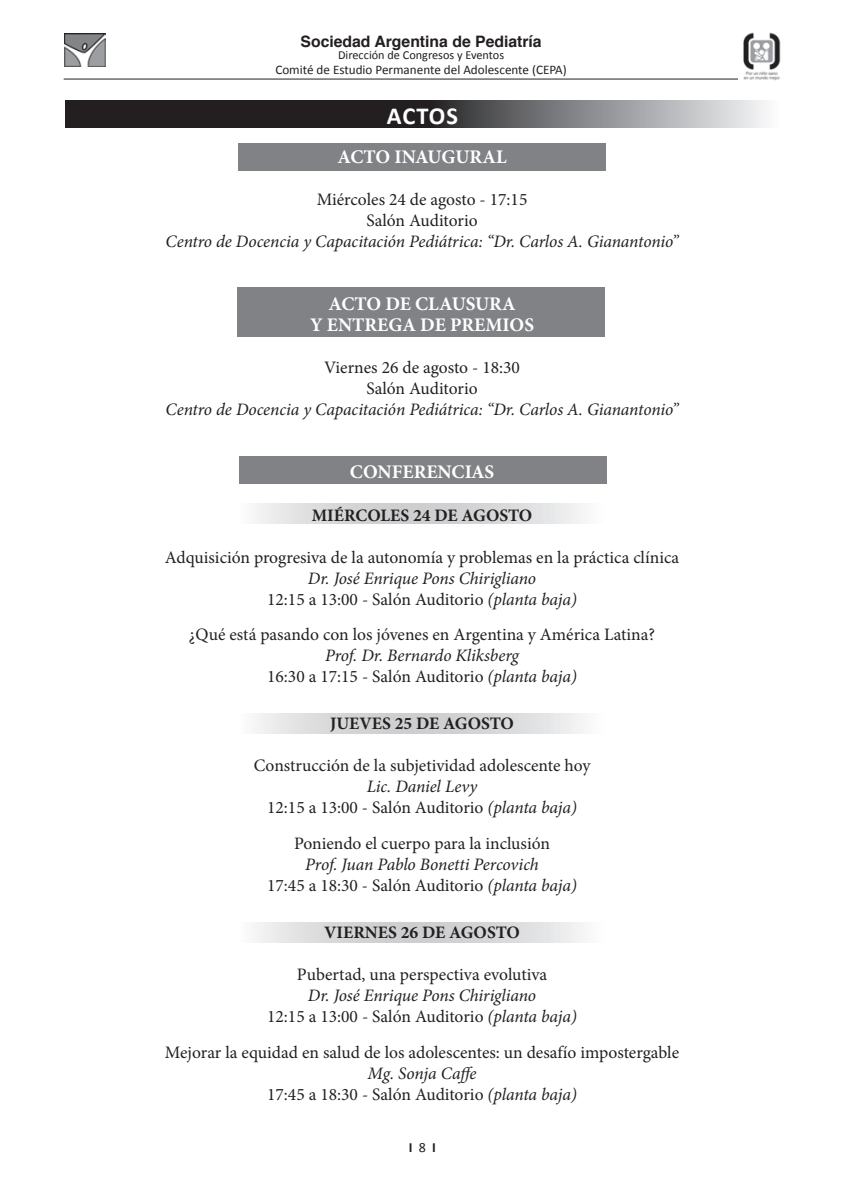
<style>
.page{position:relative;width:844px;height:1191px;background:#fff}
.page>*{position:absolute;margin:0;border:0;box-sizing:border-box;transform-origin:0 0}
.t1{font:700 24.5px "Calibri";color:#fff}
.t2{font:700 19.25px/21px "Minion Pro";color:#fff;text-align:center}
.t3{font:17.5px/21px "Minion Pro";color:#231f20;text-align:center}
.t4{font:italic 17.5px/21px "Minion Pro";letter-spacing:-.005em;color:#231f20;text-align:center}
.t5{font:700 17.5px "Minion Pro";color:#231f20}
.t6{font:700 15.75px "Helvetica";color:#231f20}
.t7{font:700 14px "Calibri";color:#231f20}
.t8{font:13.12px "Calibri";color:#231f20}
.t9{font:12.25px "Calibri";color:#231f20}
.s1{font-style:normal}
.s2{font-style:italic}
.s3{font-weight:400}
</style>
<div class="page">
<hr style="left:64px;top:79px;width:714px;height:1px;background:#231f20">
<img style="left:738px;top:32px;width:43px;height:49px">
<img style="left:64px;top:33px;width:42px;height:34px">
<svg style="left:256px;top:922px;width:328px;height:20px;background:#dadbdc"></svg>
<svg style="left:256px;top:713px;width:328px;height:20px;background:#dadbdc"></svg>
<svg style="left:256px;top:504px;width:328px;height:19px;background:#dadbdc"></svg>
<div style="left:237px;top:287px;width:367px;height:50px;background:#808285"></div>
<div style="left:239px;top:456px;width:367px;height:28px;background:#808285"></div>
<div style="left:238px;top:143px;width:367px;height:27px;background:#808285"></div>
<div style="left:433px;top:100px;width:346px;height:28px;background:linear-gradient(to right,#2d2d2f,#fafcfe)"></div>
<div style="left:65px;top:100px;width:367px;height:28px;background:#231f20"></div>
<p class="t6" style="left:300px;top:28px;width:242px">Sociedad Argentina de Pediatría</p>
<p class="t9" style="left:338px;top:47px;width:167px">Dirección de Congresos y Eventos</p>
<p class="t8" style="left:275px;top:61px;width:293px">Comité de Estudio Permanente del Adolescente (CEPA)</p>
<p class="t1" style="left:387px;top:100px;width:57px">ACTOS</p>
<p class="t2" style="left:337px;top:146px;width:171px">ACTO INAUGURAL</p>
<p class="t4" style="left:165px;top:189px;width:514px"><span class="s1">Miércoles 24 de agosto - 17:15<br>Salón Auditorio<br></span>Centro de Docencia y Capacitación Pediátrica: “Dr. Carlos A. Gianantonio”</p>
<p class="t2" style="left:310px;top:293px;width:225px">ACTO DE CLAUSURA<br>Y ENTREGA DE PREMIOS</p>
<p class="t4" style="left:165px;top:357px;width:514px"><span class="s1">Viernes 26 de agosto - 18:30<br>Salón Auditorio<br></span>Centro de Docencia y Capacitación Pediátrica: “Dr. Carlos A. Gianantonio”</p>
<p class="t2" style="left:350px;top:461px;width:146px">CONFERENCIAS</p>
<p class="t5" style="left:312px;top:502px;width:222px">MIÉRCOLES 24 DE AGOSTO</p>
<p class="t3" style="left:165px;top:546px;width:515px">Adquisición progresiva de la autonomía y problemas en la práctica clínica<br><span class="s2">Dr. José Enrique Pons Chirigliano<br></span>12:15 a 13:00 - Salón Auditorio <span class="s2">(planta baja)</span></p>
<p class="t3" style="left:189px;top:624px;width:467px">¿Qué está pasando con los jóvenes en Argentina y América Latina?<br><span class="s2">Prof. Dr. Bernardo Kliksberg<br></span>16:30 a 17:15 - Salón Auditorio <span class="s2">(planta baja)</span></p>
<p class="t5" style="left:330px;top:711px;width:185px">JUEVES 25 DE AGOSTO</p>
<p class="t3" style="left:254px;top:755px;width:338px">Construcción de la subjetividad adolescente hoy<br><span class="s2">Lic. Daniel Levy<br></span>12:15 a 13:00 - Salón Auditorio <span class="s2">(planta baja)</span></p>
<p class="t3" style="left:267px;top:833px;width:311px">Poniendo el cuerpo para la inclusión<br><span class="s2">Prof. Juan Pablo Bonetti Percovich<br></span>17:45 a 18:30 - Salón Auditorio <span class="s2">(planta baja)</span></p>
<p class="t5" style="left:324px;top:920px;width:197px">VIERNES 26 DE AGOSTO</p>
<p class="t3" style="left:267px;top:964px;width:311px">Pubertad, una perspectiva evolutiva<br><span class="s2">Dr. José Enrique Pons Chirigliano<br></span>12:15 a 13:00 - Salón Auditorio <span class="s2">(planta baja)</span></p>
<p class="t3" style="left:165px;top:1042px;width:515px">Mejorar la equidad en salud de los adolescentes: un desafío impostergable<br><span class="s2">Mg. Sonja Caffe<br></span>17:45 a 18:30 - Salón Auditorio <span class="s2">(planta baja)</span></p>
<p class="t7" style="left:408px;top:1139px;width:29px">I <span class="s3">8</span> I</p>
</div>
